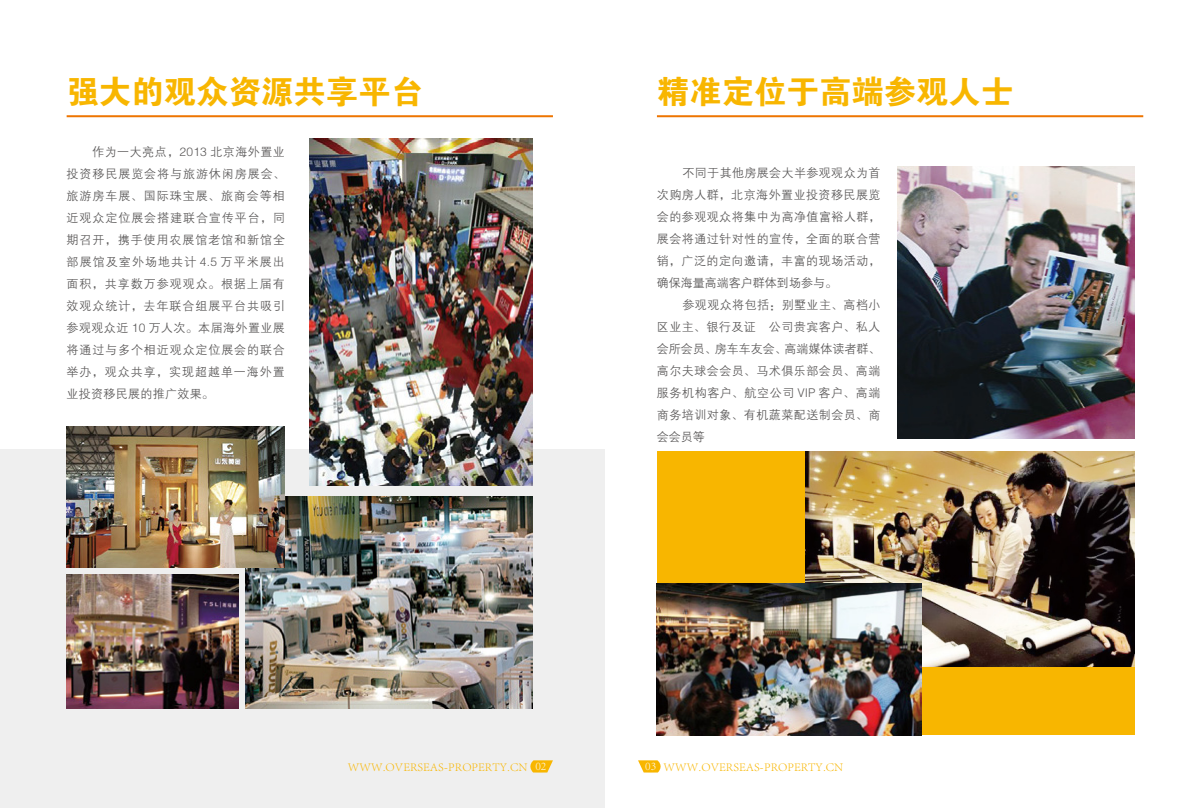
<style>
.page{position:relative;width:1191px;height:808px;background:#fff}
.page>*{position:absolute;margin:0;border:0;box-sizing:border-box;transform-origin:0 0}
.t1{font:32.4px "FZDHTJW GB1 0";color:#f8b600}
.t2{font:12px/22px "FZZDXJW GB1 0";letter-spacing:.04em;color:#595757;text-align:justify}
.t3{font:300 12px "Adobe Song Std";color:#f8b600}
.t4{font:300 12px "Adobe Song Std";color:#fff}
</style>
<div class="page">
<div style="left:0;top:449px;width:604px;height:359px;background:#efefef"></div>
<svg style="left:530px;top:760px;width:23px;height:12px"></svg>
<hr style="left:67px;top:115px;width:486px;height:2px;background:#ee7500">
<img style="left:245px;top:496px;width:288px;height:212px">
<img style="left:310px;top:138px;width:223px;height:347px">
<img style="left:67px;top:426px;width:218px;height:142px">
<img style="left:67px;top:574px;width:171px;height:134px">
<div style="left:657px;top:452px;width:477px;height:283px;background:#f8b600"></div>
<hr style="left:657px;top:115px;width:486px;height:2px;background:#ee7500">
<img style="left:897px;top:166px;width:237px;height:273px">
<img style="left:805px;top:452px;width:329px;height:215px">
<img style="left:657px;top:584px;width:264px;height:151px">
<svg style="left:638px;top:760px;width:23px;height:12px"></svg>
<p class="t1" style="left:67px;top:74px;width:358px">强大的观众资源共享平台</p>
<p class="t2" style="left:67px;top:141px;width:220px;text-indent:26px">作为一大亮点，2013 北京海外置业投资移民展览会将与旅游休闲房展会、旅游房车展、国际珠宝展、旅商会等相近观众定位展会搭建联合宣传平台，同期召开，携手使用农展馆老馆和新馆全部展馆及室外场地共计 4.5 万平米展出面积，共享数万参观观众。根据上届有效观众统计，去年联合组展平台共吸引参观观众近 10 万人次。本届海外置业展将通过与多个相近观众定位展会的联合举办，观众共享，实现超越单一海外置业投资移民展的推广效果。</p>
<p class="t1" style="left:657px;top:74px;width:358px">精准定位于高端参观人士</p>
<p class="t2" style="left:657px;top:162px;width:225px;text-indent:26px">不同于其他房展会大半参观观众为首次购房人群，北京海外置业投资移民展览会的参观观众将集中为高净值富裕人群，展会将通过针对性的宣传，全面的联合营销，广泛的定向邀请，丰富的现场活动，确保海量高端客户群体到场参与。</p>
<p class="t2" style="left:657px;top:294px;width:225px;text-indent:26px">参观观众将包括：别墅业主、高档小区业主、银行及证劵公司贵宾客户、私人会所会员、房车车友会、高端媒体读者群、高尔夫球会会员、马术俱乐部会员、高端服务机构客户、航空公司 VIP 客户、高端商务培训对象、有机蔬菜配送制会员、商会会员等</p>
<p class="t3" style="left:348px;top:760px;width:181px">WWW.OVERSEAS-PROPERTY.CN</p>
<p class="t4" style="left:535px;top:759px;width:13px">02</p>
<p class="t4" style="left:645px;top:759px;width:13px">03</p>
<p class="t3" style="left:663px;top:760px;width:181px">WWW.OVERSEAS-PROPERTY.CN</p>
</div>
